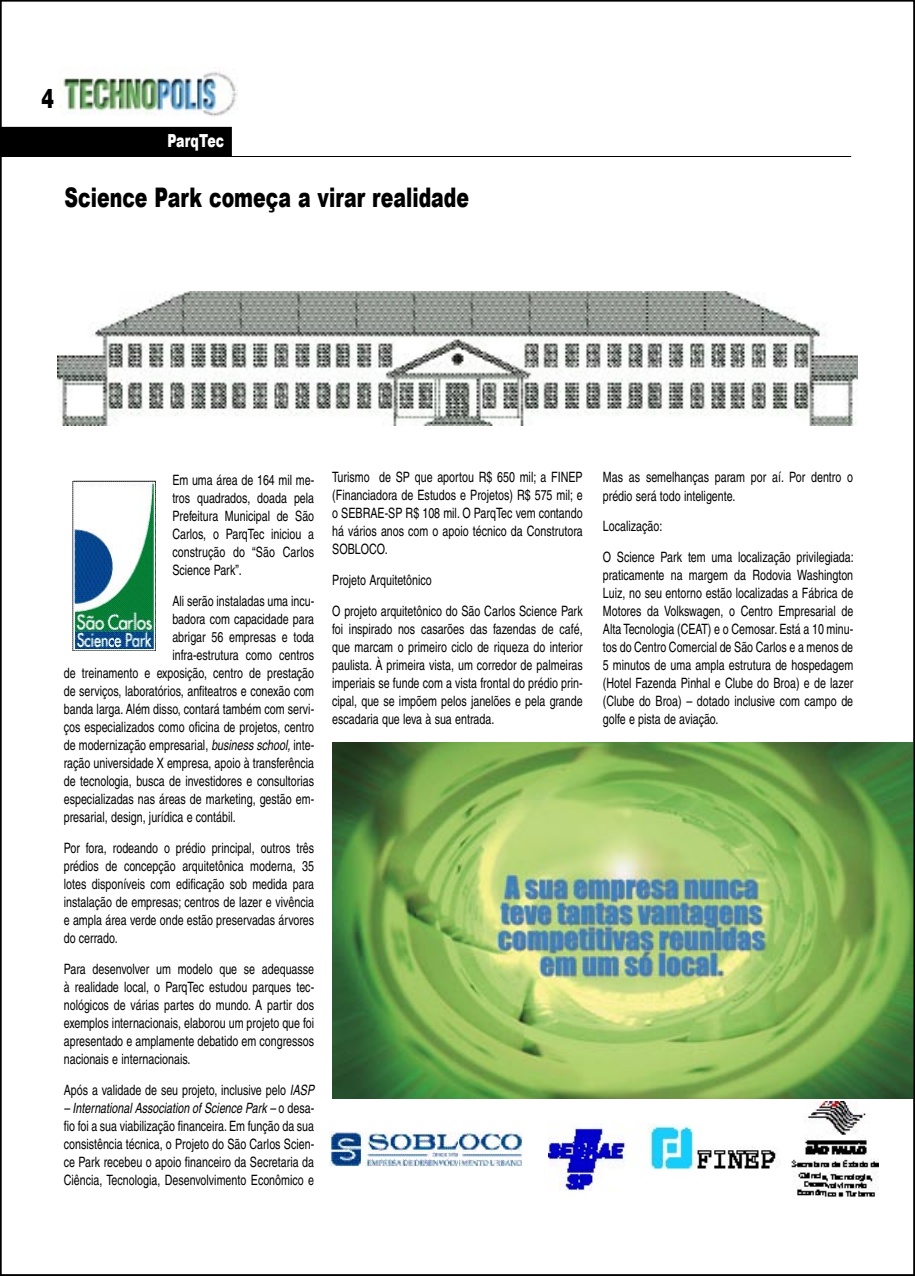
<style>
.page{position:relative;width:915px;height:1276px;background:#fff}
.page>*{position:absolute;margin:0;border:0;box-sizing:border-box;transform-origin:0 0}
.t1{font:900 27px "Arial";color:#000;scale:.7 1}
.t2{font:900 27px "Helvetica";color:#000;scale:.7 1}
.t3{font:900 18px "Arial";color:#fff;scale:.7 1}
.t4{font:14.25px/18px "Helvetica";color:#000;text-align:justify;scale:.75 1}
.s1{font-style:italic}
</style>
<div class="page">
<div style="left:1px;top:128px;width:230px;height:28px;background:#000"></div>
<div style="left:0;top:127px;width:232px;height:30px;border:2px solid #000"></div>
<hr style="left:1px;top:156px;width:849px;height:1px;background:#000">
<img style="left:57px;top:291px;width:800px;height:134px">
<img style="left:72px;top:480px;width:83px;height:170px">
<img style="left:63px;top:68px;width:174px;height:49px">
<img style="left:332px;top:742px;width:579px;height:356px">
<img style="left:329px;top:1131px;width:193px;height:35px">
<img style="left:548px;top:1101px;width:330px;height:96px">
<h1 class="t2" style="left:41px;top:81px;width:20px">4</h1>
<p class="t3" style="left:167px;top:131px;width:83px">ParqTec</p>
<h1 class="t1" style="left:64px;top:182px;width:579px">Science Park começa a virar realidade</h1>
<p class="t4" style="left:172px;top:471px;width:191px">Em uma área de 164 mil me&shy;tros quadrados, doada pela Prefeitura Municipal de São Carlos, o ParqTec iniciou a construção do “São Carlos Science Park”.</p>
<p class="t4" style="left:172px;top:592px;width:191px">Ali serão instaladas uma incu&shy;badora com capacidade para abrigar 56 empresas e toda infra-estrutura como centros</p>
<p class="t4" style="left:64px;top:664px;width:335px">de treinamento e exposição, centro de prestação de serviços, laboratórios, anfiteatros e conexão com banda larga. Além disso, contará também com servi&shy;ços especializados como oficina de projetos, centro de modernização empresarial, <span class="s1">business school,</span> inte&shy;ração universidade X empresa, apoio à transferência de tecnologia, busca de investidores e consultorias especializadas nas áreas de marketing, gestão em&shy;presarial, design, jurídica e contábil.</p>
<p class="t4" style="left:64px;top:839px;width:335px">Por fora, rodeando o prédio principal, outros três prédios de concepção arquitetônica moderna, 35 lotes disponíveis com edificação sob medida para instalação de empresas; centros de lazer e vivência e ampla área verde onde estão preservadas árvores do cerrado.</p>
<p class="t4" style="left:64px;top:960px;width:335px">Para desenvolver um modelo que se adequasse à realidade local, o ParqTec estudou parques tec&shy;nológicos de várias partes do mundo. A partir dos exemplos internacionais, elaborou um projeto que foi apresentado e amplamente debatido em congressos nacionais e internacionais.</p>
<p class="t4" style="left:64px;top:1080px;width:335px">Após a validade de seu projeto, inclusive pelo <span class="s1">IASP</span></p>
<p class="t4" style="left:64px;top:1098px;width:335px"><span class="s1">– International Association of Science Park –</span> o desa&shy;fio foi a sua viabilização financeira. Em função da sua consistência técnica, o Projeto do São Carlos Scien&shy;ce Park recebeu o apoio financeiro da Secretaria da Ciência, Tecnologia, Desenvolvimento Econômico e</p>
<p class="t4" style="left:332px;top:468px;width:335px">Turismo de SP que aportou R$ 650 mil; a FINEP (Financiadora de Estudos e Projetos) R$ 575 mil; e o SEBRAE-SP R$ 108 mil. O ParqTec vem contando há vários anos com o apoio técnico da Construtora SOBLOCO.</p>
<p class="t4" style="left:332px;top:564px;width:335px;line-height:30.8px">Projeto Arquitetônico<br>O projeto arquitetônico do São Carlos Science Park</p>
<p class="t4" style="left:332px;top:620px;width:335px">foi inspirado nos casarões das fazendas de café, que marcam o primeiro ciclo de riqueza do interior paulista. À primeira vista, um corredor de palmeiras imperiais se funde com a vista frontal do prédio prin&shy;cipal, que se impõem pelos janelões e pela grande escadaria que leva à sua entrada.</p>
<p class="t4" style="left:602px;top:468px;width:335px">Mas as semelhanças param por aí. Por dentro o prédio será todo inteligente.</p>
<p class="t4" style="left:602px;top:511px;width:336px;line-height:30.8px">Localização:<br>O Science Park tem uma localização privilegiada:</p>
<p class="t4" style="left:602px;top:566px;width:335px">praticamente na margem da Rodovia Washington Luiz, no seu entorno estão localizadas a Fábrica de Motores da Volkswagen, o Centro Empresarial de Alta Tecnologia (CEAT) e o Cemosar. Está a 10 minu&shy;tos do Centro Comercial de São Carlos e a menos de 5 minutos de uma ampla estrutura de hospedagem (Hotel Fazenda Pinhal e Clube do Broa) e de lazer (Clube do Broa) – dotado inclusive com campo de golfe e pista de aviação.</p>
</div>
